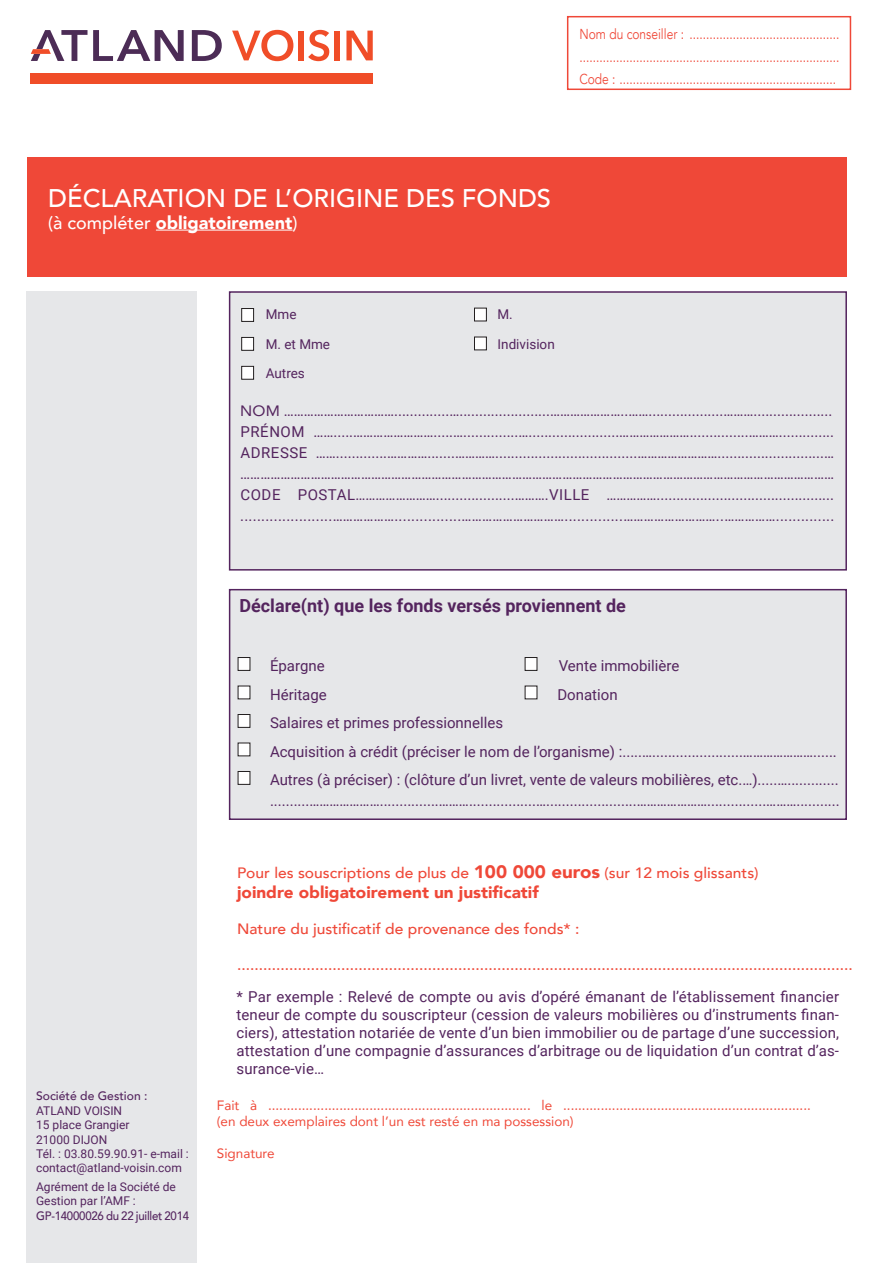
<style>
.page{position:relative;width:893px;height:1263px;background:#fff}
.page>*{position:absolute;margin:0;border:0;box-sizing:border-box;transform-origin:0 0}
.t1{font:500 25.5px "Avenir";color:#fff}
.t2{font:700 18px "Roboto";color:#54245e}
.t3{font:900 18px "Avenir";color:#fff}
.t4{font:900 16.5px "Avenir";color:#ef4838;scale:1.04 1}
.t5{font:15px/18px "Roboto";color:#54245e}
.t6{font:15px/21px "Roboto";letter-spacing:.035em;color:#54245e}
.t7{font:500 15px "Avenir";color:#ef4838;scale:1.04 1}
.t8{font:14.4px/22.6px "Avenir";color:#ef4838;text-align:justify;scale:.83 1}
.t9{font:13.5px/16.2px "Avenir";color:#ef4838}
.t10{font:13.5px "Roboto";color:#54245e}
.t11{font:500 12.15px "Avenir";letter-spacing:-.02em;color:#54245e;scale:.94 1}
.t12{font:500 12.15px "Avenir";color:#54245e}
.t13{font:12px/14.4px "Roboto";color:#54245e}
.s1{font-weight:500}
.s2{font-family:"Avenir"}
.s3{font-weight:900;font-size:18px}
</style>
<div class="page">
<div style="left:27px;top:157px;width:819px;height:119px;background:#ef4838"></div>
<div style="left:229px;top:291px;width:618px;height:280px;background:#e6e7e9;border:2px solid #54245e"></div>
<hr style="left:156px;top:230px;width:137px;height:1px;background:#fff">
<div style="left:27px;top:291px;width:170px;height:972px;background:#e6e7e9"></div>
<svg style="left:232px;top:30px;width:61px;height:31px"></svg>
<div style="left:299px;top:31px;width:5px;height:29px;background:#f04d28"></div>
<svg style="left:308px;top:30px;width:21px;height:31px"></svg>
<div style="left:335px;top:31px;width:5px;height:29px;background:#f04d28"></div>
<svg style="left:346px;top:31px;width:27px;height:29px"></svg>
<svg style="left:192px;top:30px;width:30px;height:31px"></svg>
<svg style="left:31px;top:30px;width:153px;height:31px"></svg>
<div style="left:30px;top:73px;width:343px;height:10px;background:#f04d28"></div>
<div style="left:229px;top:589px;width:618px;height:231px;background:#e6e7e9;border:2px solid #54245e"></div>
<div style="left:242px;top:308px;width:12px;height:13px;background:#fff"></div>
<div style="left:241px;top:308px;width:13px;height:14px;border:1px solid #231f20"></div>
<div style="left:242px;top:337px;width:12px;height:13px;background:#fff"></div>
<div style="left:241px;top:337px;width:13px;height:14px;border:1px solid #231f20"></div>
<div style="left:242px;top:366px;width:12px;height:13px;background:#fff"></div>
<div style="left:241px;top:366px;width:13px;height:14px;border:1px solid #231f20"></div>
<div style="left:474px;top:308px;width:12px;height:13px;background:#fff"></div>
<div style="left:474px;top:308px;width:13px;height:13px;border:1px solid #231f20"></div>
<div style="left:474px;top:337px;width:12px;height:13px;background:#fff"></div>
<div style="left:474px;top:337px;width:13px;height:13px;border:1px solid #231f20"></div>
<div style="left:238px;top:657px;width:12px;height:13px;background:#fff"></div>
<div style="left:238px;top:657px;width:12px;height:14px;border:1px solid #231f20"></div>
<div style="left:238px;top:686px;width:12px;height:13px;background:#fff"></div>
<div style="left:238px;top:714px;width:12px;height:13px;background:#fff"></div>
<div style="left:238px;top:714px;width:12px;height:14px;border:1px solid #231f20"></div>
<div style="left:238px;top:743px;width:12px;height:13px;background:#fff"></div>
<div style="left:238px;top:771px;width:12px;height:13px;background:#fff"></div>
<div style="left:238px;top:771px;width:12px;height:14px;border:1px solid #231f20"></div>
<div style="left:525px;top:657px;width:12px;height:13px;background:#fff"></div>
<div style="left:525px;top:657px;width:12px;height:14px;border:1px solid #231f20"></div>
<div style="left:525px;top:686px;width:12px;height:13px;background:#fff"></div>
<div style="left:567px;top:16px;width:284px;height:74px;border:2px solid #ef4838"></div>
<p class="t8" style="left:579px;top:23px;width:315px">Nom du conseiller : ............................................. ..............................................................................<br>Code : .................................................................</p>
<h1 class="t1" style="left:48px;top:176px;width:504px">DÉCLARATION DE L’ORIGINE DES FONDS</h1>
<p class="t3" style="left:48px;top:207px;width:251px"><span class="s1">(à compléter</span> obligatoirement<span class="s1">)</span></p>
<p class="t10" style="left:266px;top:305px;width:32px">Mme</p>
<p class="t10" style="left:497px;top:305px;width:17px">M.</p>
<p class="t10" style="left:266px;top:334px;width:66px">M. et Mme</p>
<p class="t10" style="left:498px;top:334px;width:59px">Indivision</p>
<p class="t10" style="left:266px;top:364px;width:41px">Autres</p>
<p class="t6" style="left:240px;top:400px;width:596px"><span class="s2">NOM</span> ……………………………..............….......................…………………..……...................………....................<br>PRÉNOM …….....…………………….....…..............….......................…………………...............………..............<br>ADRESSE …….............………….......…………....................................……………………...........................… …………………………………………………………………………………………………………………………………………………………… CODE POSTAL……………………....................……….VILLE ……………............................................. ......................………………................…………………………..............………………………..……………..............</p>
<p class="t2" style="left:239px;top:593px;width:388px">Déclare(nt) que les fonds versés proviennent de</p>
<p class="t5" style="left:270px;top:656px;width:56px">Épargne</p>
<p class="t5" style="left:559px;top:656px;width:122px">Vente immobilière</p>
<p class="t5" style="left:270px;top:685px;width:58px">Héritage</p>
<p class="t5" style="left:557px;top:685px;width:62px">Donation</p>
<p class="t5" style="left:270px;top:708px;width:570px;line-height:28.5px">Salaires et primes professionnelles<br>Acquisition à crédit (préciser le nom de l’organisme) :.....….......................…………………......<br>Autres (à préciser) : (clôture d’un livret, vente de valeurs mobilières, etc.…).....….............</p>
<p class="t5" style="left:270px;top:791px;width:571px">..........…………………...............……….................….......................…………………...............………...........</p>
<p class="t7" style="left:237px;top:860px;width:503px">Pour les souscriptions de plus de <span class="s3">100 000 euros</span> (sur 12 mois glissants)</p>
<p class="t4" style="left:237px;top:878px;width:291px">joindre obligatoirement un justificatif</p>
<p class="t7" style="left:237px;top:916px;width:331px">Nature du justificatif de provenance des fonds* :</p>
<p class="t7" style="left:237px;top:952px;width:594px">..............................................................................................................................................</p>
<p class="t12" style="left:36px;top:1085px;width:113px">Société de Gestion :</p>
<p class="t13" style="left:36px;top:1103px;width:154px">ATLAND VOISIN<br>15 place Grangier<br>21000 DIJON<br>Tél. : 03.80.59.90.91- e-mail : contact@atland-voisin.com</p>
<p class="t13" style="left:36px;top:1179px;width:141px">Agrément de la Société de<br>Gestion par l’AMF :</p>
<p class="t11" style="left:36px;top:1205px;width:164px">GP-14000026 du 22 juillet 2014</p>
<p class="t5" style="left:236px;top:987px;width:604px;text-align:justify">* Par exemple : Relevé de compte ou avis d’opéré émanant de l’établissement financier teneur de compte du souscripteur (cession de valeurs mobilières ou d’instruments finan&shy;ciers), attestation notariée de vente d’un bien immobilier ou de partage d’une succession, attestation d’une compagnie d’assurances d’arbitrage ou de liquidation d’un contrat d’as&shy;surance-vie…</p>
<p class="t9" style="left:217px;top:1096px;width:595px">Fait à ...................................................................... le .................................................................. (en deux exemplaires dont l’un est resté en ma possession)</p>
<p class="t9" style="left:217px;top:1145px;width:59px">Signature</p>
</div>
